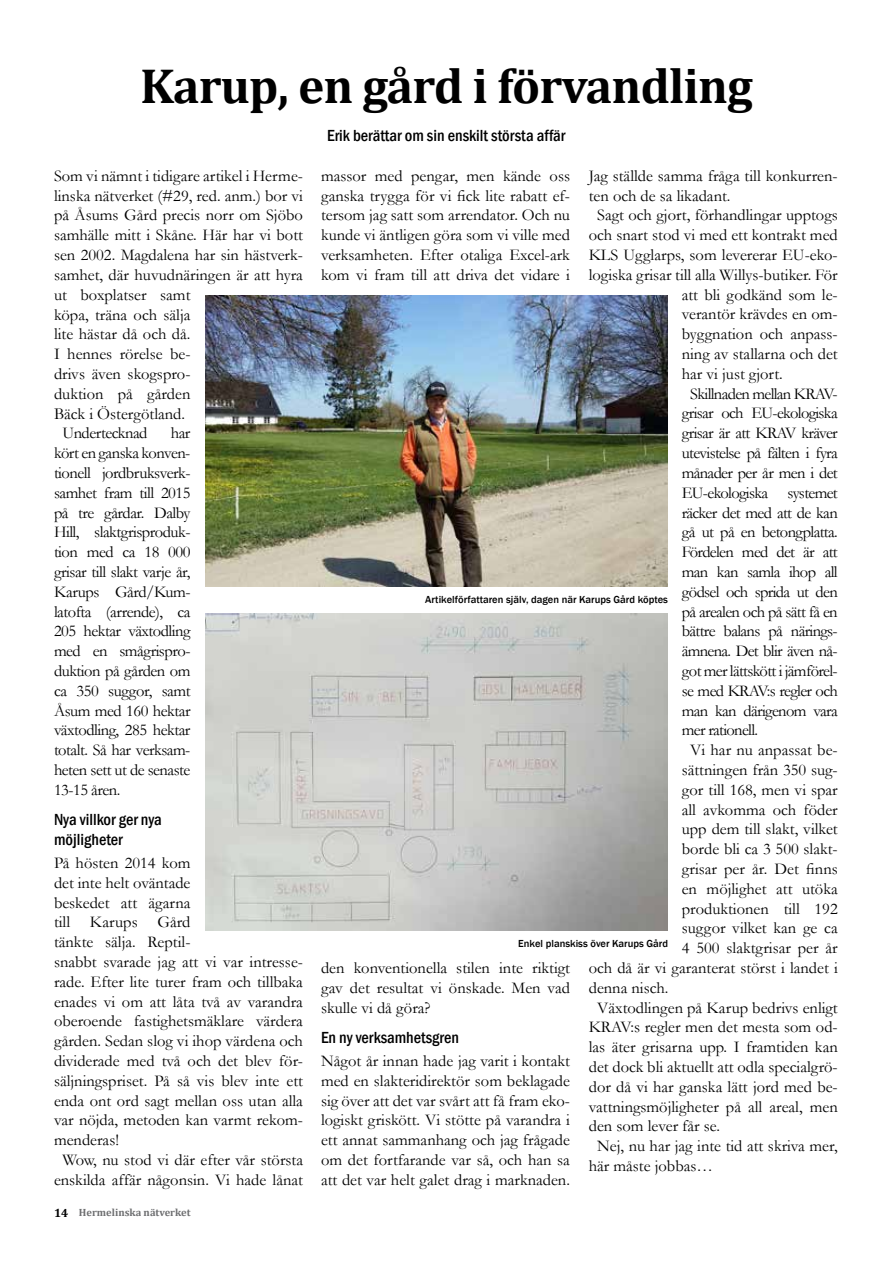
<style>
.page{position:relative;width:893px;height:1263px;background:#fff}
.page>*{position:absolute;margin:0;border:0;box-sizing:border-box;transform-origin:0 0}
.t1{font:700 49.5px "Cambria";letter-spacing:-.02em;color:#000}
.t2{font:16.5px/19.8px "Garamond";color:#000;text-align:justify}
.t3{font:16.5px "Garamond";letter-spacing:-.04em;color:#000}
.t4{font:500 condensed 16.5px/19.8px "Franklin Gothic";color:#000}
.t5{font:16.5px "Garamond";letter-spacing:-.03em;color:#000}
.t6{font:500 10.5px "Franklin Gothic";color:#000}
.t7{font:700 10.5px "Cambria";color:#6d6e70}
.s1{font-size:12px;color:#000}
</style>
<div class="page">
<img style="left:206px;top:296px;width:462px;height:290px">
<img style="left:206px;top:613px;width:462px;height:317px">
<h1 class="t1" style="left:140px;top:51px;width:614px">Karup, en gård i förvandling</h1>
<p class="t2" style="left:54px;top:165px;width:251px">Som vi nämnt i tidigare artikel i Herme-</p>
<p class="t2" style="left:54px;top:185px;width:250px">linska nätverket (#29, red. anm.) bor vi</p>
<p class="t2" style="left:54px;top:205px;width:250px">på Åsums Gård precis norr om Sjöbo</p>
<p class="t2" style="left:54px;top:225px;width:251px">samhälle mitt i Skåne. Här har vi bott</p>
<p class="t2" style="left:54px;top:245px;width:251px">sen 2002. Magdalena har sin hästverk-</p>
<p class="t2" style="left:54px;top:264px;width:250px">samhet, där huvudnäringen är att hyra</p>
<p class="t2" style="left:54px;top:284px;width:138px">ut boxplatser samt</p>
<p class="t2" style="left:54px;top:304px;width:138px">köpa, träna och sälja</p>
<p class="t2" style="left:54px;top:324px;width:138px">lite hästar då och då.</p>
<p class="t2" style="left:54px;top:344px;width:138px">I hennes rörelse be-</p>
<p class="t2" style="left:54px;top:363px;width:138px">drivs även skogspro-</p>
<p class="t2" style="left:54px;top:383px;width:138px">duktion på gården</p>
<p class="t2" style="left:54px;top:403px;width:133px">Bäck i Östergötland.</p>
<p class="t5" style="left:62px;top:422px;width:87px">Undertecknad</p>
<p class="t2" style="left:54px;top:423px;width:138px;text-indent:117px">har kört en ganska konven&shy;tionell jordbruksverk&shy;samhet fram till 2015 på tre gårdar. Dalby Hill, slaktgrisproduk&shy;tion med ca 18 000 grisar till slakt varje år, Karups Gård/Kum&shy;latofta (arrende), ca 205 hektar växtodling med en smågrispro&shy;duktion på gården om ca 350 suggor, samt Åsum med 160 hektar växtodling, 285 hektar totalt. Så har verksam&shy;heten sett ut de senaste 13-15 åren.</p>
<p class="t4" style="left:54px;top:810px;width:109px">Nya villkor ger nya möjligheter</p>
<p class="t2" style="left:54px;top:852px;width:138px">På hösten 2014 kom</p>
<p class="t2" style="left:54px;top:872px;width:138px">det inte helt oväntade</p>
<p class="t2" style="left:54px;top:892px;width:138px">beskedet att ägarna</p>
<p class="t2" style="left:54px;top:912px;width:138px">till Karups Gård</p>
<p class="t2" style="left:54px;top:932px;width:138px">tänkte sälja. Reptil-</p>
<p class="t2" style="left:54px;top:951px;width:251px">snabbt svarade jag att vi var intresse-</p>
<p class="t2" style="left:54px;top:971px;width:250px">rade. Efter lite turer fram och tillbaka</p>
<p class="t2" style="left:54px;top:991px;width:250px">enades vi om att låta två av varandra</p>
<p class="t2" style="left:54px;top:1011px;width:250px">oberoende fastighetsmäklare värdera</p>
<p class="t2" style="left:54px;top:1031px;width:250px">gården. Sedan slog vi ihop värdena och</p>
<p class="t2" style="left:54px;top:1050px;width:251px">dividerade med två och det blev för-</p>
<p class="t2" style="left:54px;top:1070px;width:251px">säljningspriset. På så vis blev inte ett</p>
<p class="t2" style="left:54px;top:1090px;width:251px">enda ont ord sagt mellan oss utan alla</p>
<p class="t2" style="left:54px;top:1110px;width:251px">var nöjda, metoden kan varmt rekom-</p>
<p class="t2" style="left:54px;top:1130px;width:66px">menderas!</p>
<p class="t2" style="left:62px;top:1149px;width:242px">Wow, nu stod vi där efter vår största</p>
<p class="t2" style="left:54px;top:1169px;width:250px">enskilda affär någonsin. Vi hade lånat</p>
<p class="t7" style="left:54px;top:1205px;width:138px"><span class="s1">14</span> Hermelinska nätverket</p>
<p class="t4" style="left:327px;top:125px;width:240px">Erik berättar om sin enskilt största affär</p>
<p class="t2" style="left:589px;top:165px;width:250px">Jag ställde samma fråga till konkurren-</p>
<p class="t2" style="left:589px;top:185px;width:143px">ten och de sa likadant.</p>
<p class="t2" style="left:597px;top:205px;width:242px">Sagt och gjort, förhandlingar upptogs</p>
<p class="t2" style="left:589px;top:225px;width:251px">och snart stod vi med ett kontrakt med</p>
<p class="t2" style="left:589px;top:245px;width:251px">KLS Ugglarps, som levererar EU-eko-</p>
<p class="t2" style="left:589px;top:264px;width:250px">logiska grisar till alla Willys-butiker. För</p>
<p class="t2" style="left:682px;top:284px;width:158px">att bli godkänd som le-</p>
<p class="t2" style="left:682px;top:304px;width:158px">verantör krävdes en om-</p>
<p class="t2" style="left:682px;top:324px;width:157px">byggnation och anpass-</p>
<p class="t2" style="left:682px;top:344px;width:158px">ning av stallarna och det</p>
<p class="t2" style="left:682px;top:363px;width:103px">har vi just gjort.</p>
<p class="t3" style="left:690px;top:382px;width:149px">Skillnaden mellan KRAV-</p>
<p class="t3" style="left:682px;top:402px;width:157px">grisar och EU-ekologiska</p>
<p class="t3" style="left:682px;top:422px;width:157px">grisar är att KRAV kräver</p>
<p class="t3" style="left:682px;top:442px;width:158px">utevistelse på fälten i fyra</p>
<p class="t3" style="left:682px;top:462px;width:157px">månader per år men i det</p>
<p class="t3" style="left:682px;top:481px;width:158px">EU-ekologiska systemet</p>
<p class="t3" style="left:682px;top:501px;width:157px">räcker det med att de kan</p>
<p class="t3" style="left:682px;top:521px;width:157px">gå ut på en betongplatta.</p>
<p class="t3" style="left:682px;top:541px;width:157px">Fördelen med det är att</p>
<p class="t3" style="left:682px;top:561px;width:157px">man kan samla ihop all</p>
<p class="t3" style="left:682px;top:580px;width:157px">gödsel och sprida ut den</p>
<p class="t3" style="left:682px;top:600px;width:157px">på arealen och på sätt få en</p>
<p class="t3" style="left:682px;top:620px;width:157px">bättre balans på närings-</p>
<p class="t3" style="left:682px;top:640px;width:157px">ämnena. Det blir även nå-</p>
<p class="t3" style="left:682px;top:660px;width:157px">got mer lättskött i jämförel-</p>
<p class="t3" style="left:682px;top:679px;width:158px">se med KRAV:s regler och</p>
<p class="t3" style="left:682px;top:699px;width:157px">man kan därigenom vara</p>
<p class="t3" style="left:682px;top:719px;width:78px">mer rationell.</p>
<p class="t2" style="left:690px;top:740px;width:149px">Vi har nu anpassat be-</p>
<p class="t2" style="left:682px;top:759px;width:158px">sättningen från 350 sug-</p>
<p class="t2" style="left:682px;top:779px;width:157px">gor till 168, men vi spar</p>
<p class="t2" style="left:682px;top:799px;width:157px">all avkomma och föder</p>
<p class="t2" style="left:682px;top:819px;width:158px">upp dem till slakt, vilket</p>
<p class="t2" style="left:682px;top:839px;width:158px">borde bli ca 3 500 slakt-</p>
<p class="t2" style="left:682px;top:858px;width:158px">grisar per år. Det finns</p>
<p class="t2" style="left:682px;top:878px;width:157px">en möjlighet att utöka</p>
<p class="t2" style="left:682px;top:898px;width:158px">produktionen till 192</p>
<p class="t2" style="left:682px;top:918px;width:157px">suggor vilket kan ge ca</p>
<p class="t2" style="left:682px;top:938px;width:157px">4 500 slaktgrisar per år</p>
<p class="t2" style="left:589px;top:957px;width:251px">och då är vi garanterat störst i landet i</p>
<p class="t2" style="left:589px;top:977px;width:81px">denna nisch.</p>
<p class="t2" style="left:597px;top:997px;width:242px">Växtodlingen på Karup bedrivs enligt</p>
<p class="t2" style="left:589px;top:1017px;width:251px">KRAV:s regler men det mesta som od-</p>
<p class="t2" style="left:589px;top:1037px;width:250px">las äter grisarna upp. I framtiden kan</p>
<p class="t2" style="left:589px;top:1056px;width:251px">det dock bli aktuellt att odla specialgrö-</p>
<p class="t2" style="left:589px;top:1076px;width:251px">dor då vi har ganska lätt jord med be-</p>
<p class="t2" style="left:589px;top:1096px;width:250px">vattningsmöjligheter på all areal, men</p>
<p class="t2" style="left:589px;top:1116px;width:133px">den som lever får se.</p>
<p class="t2" style="left:597px;top:1136px;width:242px">Nej, nu har jag inte tid att skriva mer,</p>
<p class="t2" style="left:589px;top:1155px;width:126px">här måste jobbas…</p>
<p class="t2" style="left:321px;top:165px;width:251px">massor med pengar, men kände oss ganska trygga för vi fick lite rabatt ef&shy;tersom jag satt som arrendator. Och nu kunde vi äntligen göra som vi ville med verksamheten. Efter otaliga Excel-ark kom vi fram till att driva det vidare i</p>
<p class="t6" style="left:425px;top:593px;width:244px">Artikelförfattaren själv, dagen när Karups Gård köptes</p>
<p class="t6" style="left:518px;top:937px;width:151px">Enkel planskiss över Karups Gård</p>
<p class="t2" style="left:321px;top:957px;width:251px">den konventionella stilen inte riktigt gav det resultat vi önskade. Men vad skulle vi då göra?</p>
<p class="t4" style="left:321px;top:1027px;width:139px">En ny verksamhetsgren</p>
<p class="t2" style="left:321px;top:1050px;width:251px">Något år innan hade jag varit i kontakt med en slakteridirektör som beklagade sig över att det var svårt att få fram eko&shy;logiskt griskött. Vi stötte på varandra i ett annat sammanhang och jag frågade om det fortfarande var så, och han sa att det var helt galet drag i marknaden.</p>
</div>
